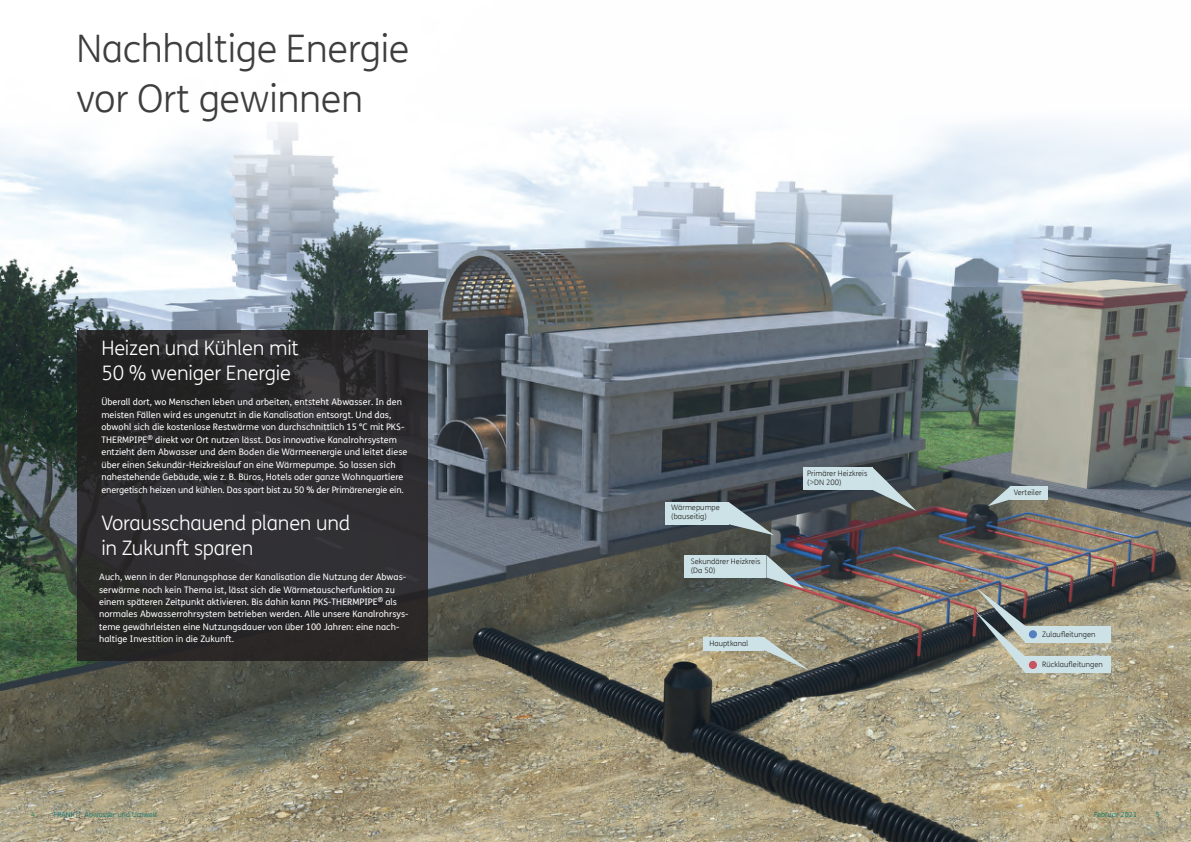
<style>
.page{position:relative;width:1191px;height:842px;background:#fff}
.page>*{position:absolute;margin:0;border:0;box-sizing:border-box;transform-origin:0 0}
.t1{font:300 38px/49.9px "FS Me Pro";letter-spacing:-.01em;color:#3e3e3f}
.t2{font:300 20px/24.9px "FS Me Pro";letter-spacing:-.01em;color:#fff}
.t3{font:9px/12.5px "FS Me Pro";letter-spacing:.005em;color:#fff}
.t4{font:300 7.5px/9px "FS Me Pro";letter-spacing:.005em;color:#231f20}
.t5{font:300 7px "FS Me Pro";letter-spacing:.02em;color:#00736a}
</style>
<div class="page">
<img style="left:0;top:121px;width:1191px;height:721px">
<div style="left:77px;top:331px;width:351px;height:329px;background:#2c2b2d"></div>
<div style="left:665px;top:502px;width:63px;height:22px;background:#cce2e6"></div>
<svg style="left:728px;top:502px;width:46px;height:33px;background:#6c787c"></svg>
<div style="left:803px;top:468px;width:70px;height:22px;background:#cce2e6"></div>
<svg style="left:873px;top:468px;width:43px;height:43px;background:#656e70"></svg>
<div style="left:684px;top:555px;width:82px;height:22px;background:#cce2e6"></div>
<svg style="left:766px;top:555px;width:38px;height:33px"></svg>
<div style="left:703px;top:637px;width:61px;height:13px;background:#cce2e6"></div>
<svg style="left:764px;top:637px;width:45px;height:33px"></svg>
<div style="left:1010px;top:486px;width:38px;height:13px;background:#cce2e6"></div>
<svg style="left:987px;top:486px;width:23px;height:20px"></svg>
<div style="left:1025px;top:626px;width:86px;height:16px;background:#cce2e6"></div>
<div style="left:1028px;top:630px;width:9px;height:8px;background:#557fc0;border-radius:50%"></div>
<div style="left:1025px;top:656px;width:86px;height:17px;background:#cce2e6"></div>
<svg style="left:974px;top:587px;width:51px;height:86px;background:#8c8b80"></svg>
<div style="left:1028px;top:661px;width:9px;height:8px;background:#c65461;border-radius:50%"></div>
<h1 class="t1" style="left:77px;top:23px;width:334px">Nachhaltige Energie vor Ort gewinnen</h1>
<h2 class="t2" style="left:101px;top:335px;width:199px">Heizen und Kühlen mit<br>50 % weniger Energie</h2>
<p class="t3" style="left:101px;top:396px;width:307px">Überall dort, wo Menschen leben und arbeiten, entsteht Abwasser. In den meisten Fällen wird es ungenutzt in die Kanalisation entsorgt. Und das, obwohl sich die kostenlose Restwärme von durchschnittlich 15 °C mit PKS-THERMPIPE<sup>®</sup> direkt vor Ort nutzen lässt. Das innovative Kanalrohrsystem entzieht dem Abwasser und dem Boden die Wärmeenergie und leitet diese über einen Sekundär-Heizkreislauf an eine Wärmepumpe. So lassen sich nahestehende Gebäude, wie z. B. Büros, Hotels oder ganze Wohnquartiere energetisch heizen und kühlen. Das spart bist zu 50 % der Primärenergie ein.</p>
<h2 class="t2" style="left:101px;top:510px;width:251px">Vorausschauend planen und in Zukunft sparen</h2>
<p class="t3" style="left:99px;top:570px;width:311px">Auch, wenn in der Planungsphase der Kanalisation die Nutzung der Abwas&shy;serwärme noch kein Thema ist, lässt sich die Wärmetauscherfunktion zu einem späteren Zeitpunkt aktivieren. Bis dahin kann PKS-THERMPIPE<sup>®</sup> als normales Abwasserrohrsystem betrieben werden. Alle unsere Kanalrohrsys&shy;teme gewährleisten eine Nutzungsdauer von über 100 Jahren: eine nach&shy;haltige Investition in die Zukunft.</p>
<p class="t4" style="left:671px;top:503px;width:50px">Wärmepumpe (bauseitig)</p>
<p class="t4" style="left:691px;top:556px;width:71px">Sekundärer Heizkreis (Da 50)</p>
<p class="t4" style="left:709px;top:638px;width:40px">Hauptkanal</p>
<p class="t4" style="left:807px;top:469px;width:62px">Primärer Heizkreis (&gt;DN 200)</p>
<p class="t4" style="left:1013px;top:488px;width:29px">Verteiler</p>
<p class="t4" style="left:1042px;top:630px;width:55px">Zulaufleitungen</p>
<p class="t4" style="left:1042px;top:660px;width:62px">Rücklaufleitungen</p>
<p class="t5" style="left:31px;top:810px;width:6px">4</p>
<p class="t5" style="left:54px;top:810px;width:105px">FRANK | Abwasser und Umwelt</p>
<p class="t5" style="left:1094px;top:810px;width:44px">Februar 2021</p>
<p class="t5" style="left:1155px;top:810px;width:6px">5</p>
</div>
